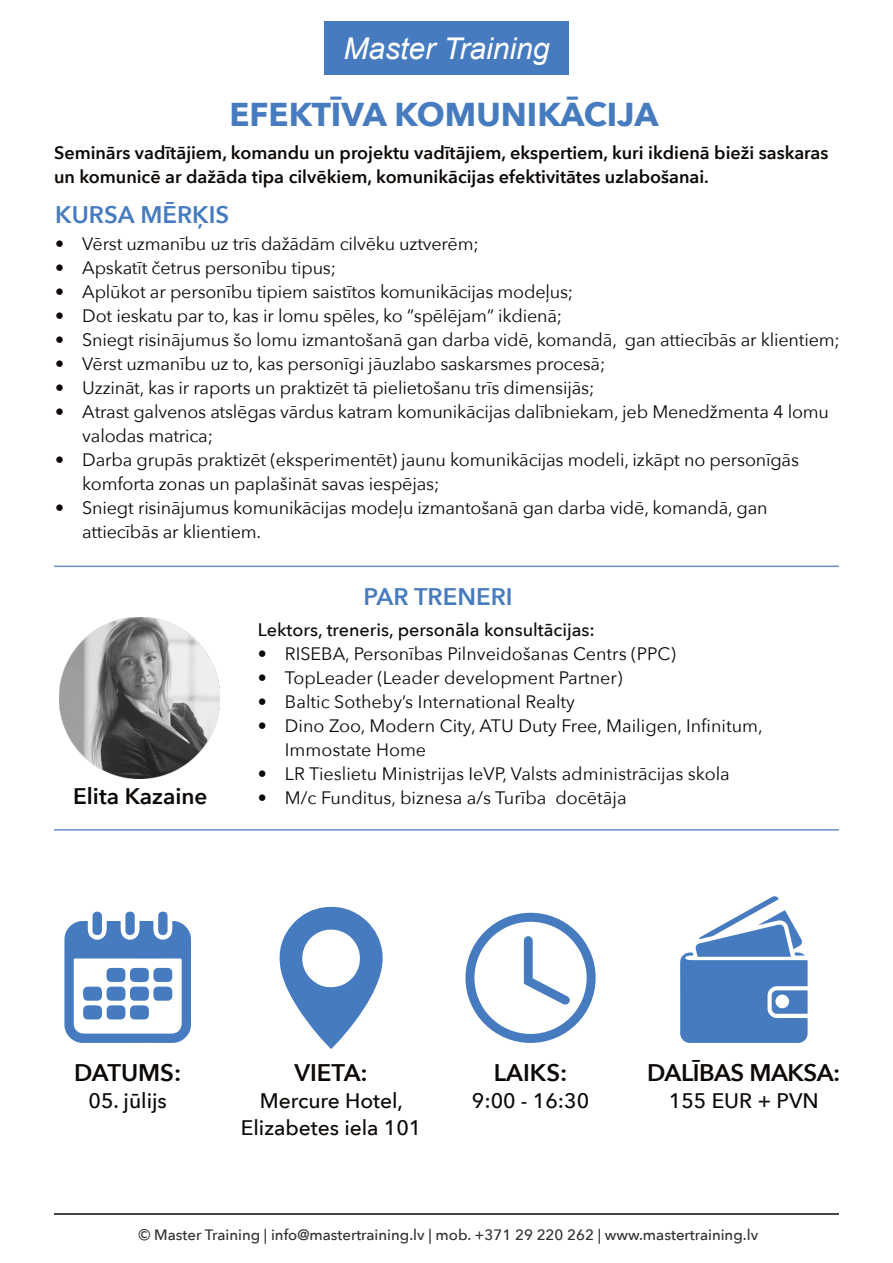
<style>
.page{position:relative;width:893px;height:1263px;background:#fff}
.page>*{position:absolute;margin:0;border:0;box-sizing:border-box;transform-origin:0 0}
.t1{font:700 33px "Avenir Next";color:#467cbf}
.t2{font:italic 30px "Arial";color:#fff}
.t3{font:600 24px "Avenir Next";letter-spacing:-.02em;color:#0c0806}
.t4{font:600 24px "Avenir Next";color:#467cbf}
.t5{font:600 22.5px "Avenir Next";color:#0c0806}
.t6{font:500 21px/27px "Avenir Next";color:#0c0806;text-align:center}
.t7{font:18px/24px "Avenir Next";letter-spacing:-.01em;color:#0c0806}
.t8{font:600 18px/24px "Avenir Next";color:#0c0806}
.t9{font:500 18px "Avenir Next";color:#0c0806}
.t10{font:500 15px "Avenir Next";color:#312f30}
</style>
<div class="page">
<div style="left:324px;top:21px;width:245px;height:54px;background:#467cbf"></div>
<hr style="left:54px;top:1213px;width:785px;height:2px;background:#0c0806">
<hr style="left:54px;top:829px;width:785px;height:2px;background:#6a8ec9">
<hr style="left:54px;top:566px;width:785px;height:1px;background:#6a8ec9">
<img style="left:59px;top:618px;width:160px;height:160px">
<svg style="left:279px;top:906px;width:104px;height:143px"></svg>
<svg style="left:524px;top:936px;width:46px;height:69px"></svg>
<div style="left:465px;top:913px;width:131px;height:130px;border:9px solid #467cbf;border-radius:50%"></div>
<svg style="left:64px;top:911px;width:127px;height:132px"></svg>
<svg style="left:680px;top:896px;width:128px;height:147px"></svg>
<h2 class="t2" style="left:343px;top:29px;width:208px">Master Training</h2>
<h1 class="t1" style="left:230px;top:86px;width:430px">EFEKTĪVA KOMUNIKĀCIJA</h1>
<p class="t8" style="left:54px;top:141px;width:776px">Seminārs vadītājiem, komandu un projektu vadītājiem, ekspertiem, kuri ikdienā bieži saskaras un komunicē ar dažāda tipa cilvēkiem, komunikācijas efektivitātes uzlabošanai.</p>
<h3 class="t4" style="left:55px;top:194px;width:175px">KURSA MĒRĶIS</h3>
<p class="t7" style="left:55px;top:231px;width:425px">• Vērst uzmanību uz trīs dažādām cilvēku uztverēm;</p>
<p class="t7" style="left:55px;top:255px;width:282px">• Apskatīt četrus personību tipus;</p>
<p class="t7" style="left:55px;top:279px;width:519px">• Aplūkot ar personību tipiem saistītos komunikācijas modeļus;</p>
<p class="t7" style="left:55px;top:303px;width:508px">• Dot ieskatu par to, kas ir lomu spēles, ko ”spēlējam” ikdienā;</p>
<p class="t7" style="left:55px;top:327px;width:786px">• Sniegt risinājumus šo lomu izmantošanā gan darba vidē, komandā, gan attiecībās ar klientiem;</p>
<p class="t7" style="left:55px;top:351px;width:552px">• Vērst uzmanību uz to, kas personīgi jāuzlabo saskarsmes procesā;</p>
<p class="t7" style="left:55px;top:375px;width:541px">• Uzzināt, kas ir raports un praktizēt tā pielietošanu trīs dimensijās;</p>
<p class="t7" style="left:82px;top:399px;width:748px;text-indent:-27px">• Atrast galvenos atslēgas vārdus katram komunikācijas dalībniekam, jeb Menedžmenta 4 lomu valodas matrica;</p>
<p class="t7" style="left:82px;top:447px;width:718px;text-indent:-27px">• Darba grupās praktizēt (eksperimentēt) jaunu komunikācijas modeli, izkāpt no personīgās komforta zonas un paplašināt savas iespējas;</p>
<p class="t7" style="left:82px;top:495px;width:687px;text-indent:-27px">• Sniegt risinājumus komunikācijas modeļu izmantošanā gan darba vidē, komandā, gan attiecībās ar klientiem.</p>
<p class="t5" style="left:73px;top:777px;width:136px">Elita Kazaine</p>
<h3 class="t4" style="left:363px;top:576px;width:151px">PAR TRENERI</h3>
<p class="t9" style="left:258px;top:614px;width:338px">Lektors, treneris, personāla konsultācijas:</p>
<p class="t7" style="left:258px;top:641px;width:419px">• RISEBA, Personības Pilnveidošanas Centrs (PPC)</p>
<p class="t7" style="left:258px;top:665px;width:366px">• TopLeader (Leader development Partner)</p>
<p class="t7" style="left:258px;top:689px;width:319px">• Baltic Sotheby’s International Realty</p>
<p class="t7" style="left:285px;top:713px;width:479px;text-indent:-27px">• Dino Zoo, Modern City, ATU Duty Free, Mailigen, Infinitum,<br>Immostate Home</p>
<p class="t7" style="left:258px;top:761px;width:473px">• LR Tieslietu Ministrijas IeVP, Valsts administrācijas skola</p>
<p class="t7" style="left:258px;top:785px;width:370px">• M/c Funditus, biznesa a/s Turība docētāja</p>
<h3 class="t3" style="left:74px;top:1052px;width:109px">DATUMS:</h3>
<p class="t6" style="left:89px;top:1087px;width:80px">05. jūlijs</p>
<h3 class="t3" style="left:294px;top:1052px;width:75px">VIETA:</h3>
<p class="t6" style="left:241px;top:1087px;width:182px">Mercure Hotel,<br>Elizabetes iela 101</p>
<h3 class="t3" style="left:494px;top:1052px;width:75px">LAIKS:</h3>
<p class="t6" style="left:472px;top:1087px;width:119px">9:00 - 16:30</p>
<h3 class="t3" style="left:647px;top:1052px;width:195px">DALĪBAS MAKSA:</h3>
<p class="t6" style="left:669px;top:1087px;width:151px">155 EUR + PVN</p>
<p class="t10" style="left:139px;top:1222px;width:621px">© Master Training | info@mastertraining.lv | mob. +371 29 220 262 | www.mastertraining.lv</p>
</div>
